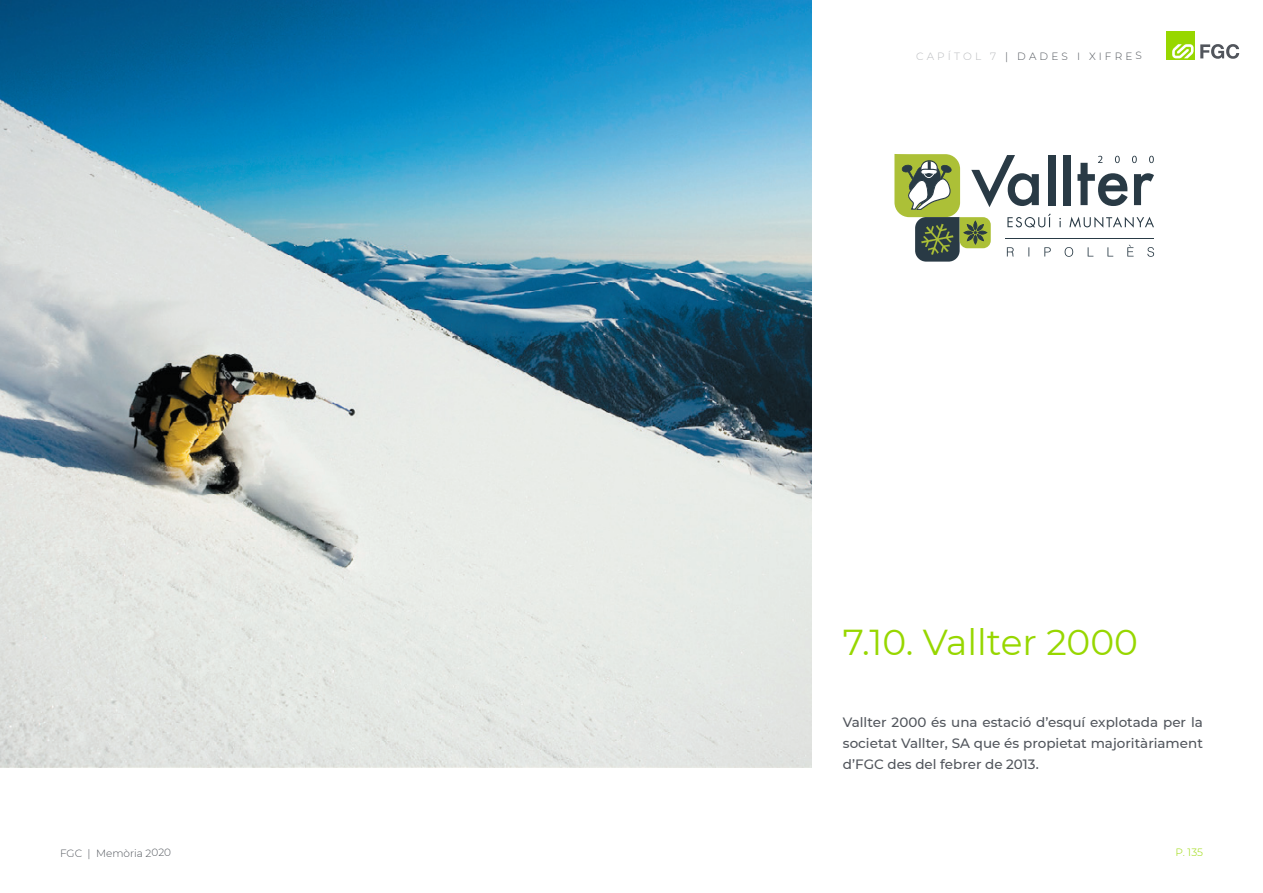
<style>
.page{position:relative;width:1263px;height:893px;background:#fff}
.page>*{position:absolute;margin:0;border:0;box-sizing:border-box;transform-origin:0 0}
.t1{font:36px "Montserrat";color:#97d700}
.t2{font:500 13.5px/21px "Montserrat";color:#51555c;text-align:justify}
.t3{font:300 10.5px "Montserrat";letter-spacing:.285em;color:#51555c}
.t4{font:300 10.5px "Montserrat";letter-spacing:-.005em;color:#51555c}
.t5{font:300 10.5px "Montserrat";color:#97d700}
.s1{color:#b9bbbe}
</style>
<div class="page">
<svg style="left:1200px;top:44px;width:39px;height:15px"></svg>
<div style="left:1167px;top:32px;width:28px;height:28px;background:#97d700"></div>
<svg style="left:1172px;top:44px;width:21px;height:14px"></svg>
<img style="left:0;top:0;width:811px;height:767px">
<svg style="left:894px;top:154px;width:260px;height:108px"></svg>
<p class="t3" style="left:916px;top:49px;width:227px"><span class="s1">CAPÍTOL 7</span> | DADES I XIFRES</p>
<h1 class="t1" style="left:843px;top:617px;width:297px">7.10. Vallter 2000</h1>
<p class="t2" style="left:843px;top:711px;width:362px">Vallter 2000 és una estació d’esquí explotada per la societat Vallter, SA que és propietat majoritàriament d’FGC des del febrer de 2013.</p>
<p class="t4" style="left:60px;top:846px;width:113px">FGC | Memòria 2020</p>
<p class="t5" style="left:1176px;top:845px;width:29px">P. 135</p>
</div>
